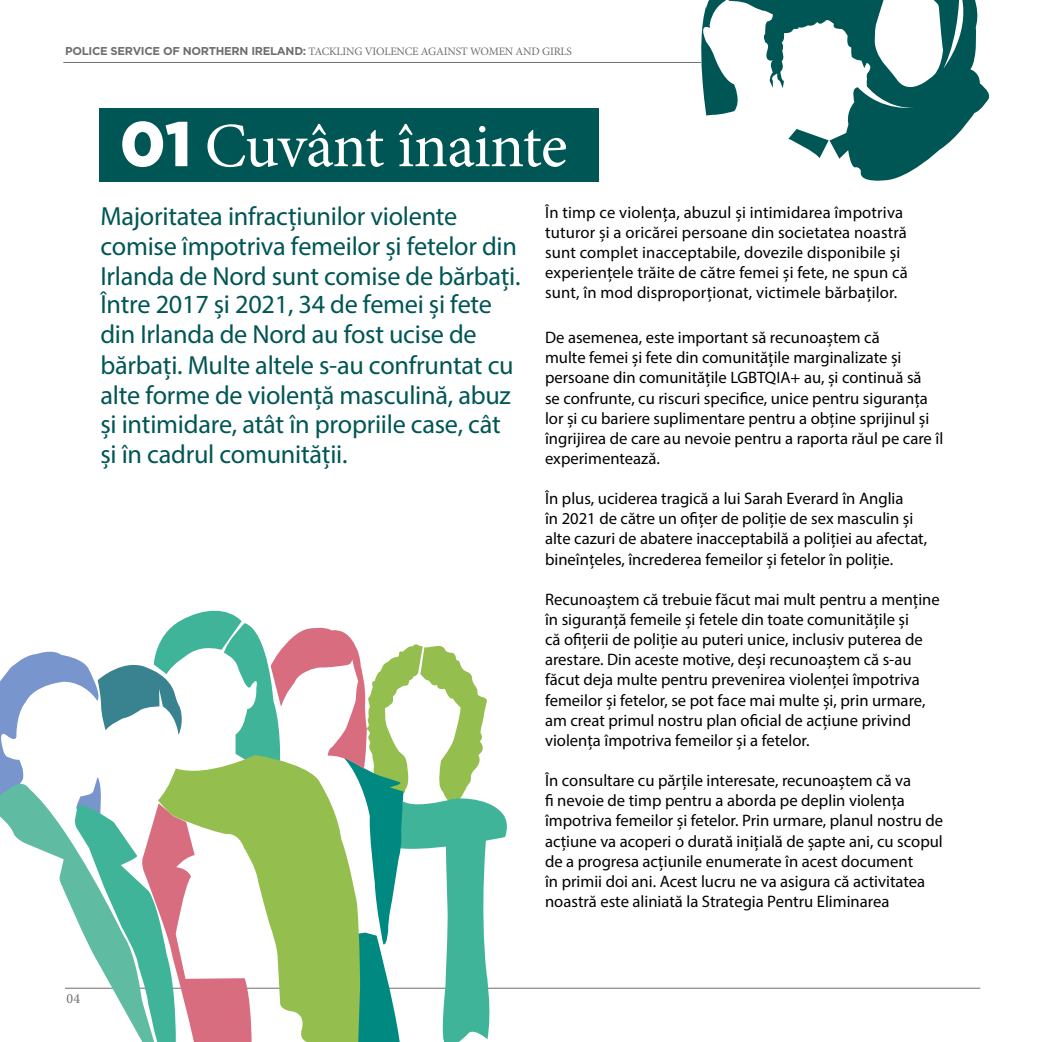
<style>
.page{position:relative;width:1042px;height:1042px;background:#fff}
.page>*{position:absolute;margin:0;border:0;box-sizing:border-box;transform-origin:0 0}
.t1{font:63px "Minion Pro";letter-spacing:-.015em;color:#fff}
.t2{font:26.25px/29.8px "Myriad Pro";letter-spacing:-.01em;color:#005655}
.t3{font:16.62px/20.1px "Myriad Pro";color:#000}
.t4{font:14px "Minion Pro";color:#706f6f}
.t5{font:11.38px "Minion Pro";letter-spacing:-.015em;color:#706f6f}
.s1{font-family:"Gotham";font-weight:700}
.s2{font-family:"Gotham";font-weight:900}
</style>
<div class="page">
<hr style="left:65px;top:988px;width:915px;height:1px;background:#706f6f">
<hr style="left:63px;top:62px;width:915px;height:1px;background:#706f6f">
<div style="left:99px;top:108px;width:500px;height:74px;background:#005655"></div>
<svg style="left:0;top:610px;width:511px;height:432px"></svg>
<svg style="left:701px;top:0;width:289px;height:181px"></svg>
<p class="t5" style="left:65px;top:44px;width:508px"><span class="s1">POLICE SERVICE OF NORTHERN IRELAND:</span> TACKLING VIOLENCE AGAINST WOMEN AND GIRLS</p>
<h1 class="t1" style="left:120px;top:104px;width:449px"><span class="s2">01</span> Cuvânt înainte</h1>
<p class="t3" style="left:545px;top:202px;width:364px">În timp ce violența, abuzul și intimidarea împotriva tuturor și a oricărei persoane din societatea noastră sunt complet inacceptabile, dovezile disponibile și experiențele trăite de către femei și fete, ne spun că sunt, în mod disproporționat, victimele bărbaților.</p>
<p class="t3" style="left:545px;top:327px;width:400px">De asemenea, este important să recunoaștem că<br>multe femei și fete din comunitățile marginalizate și persoane din comunitățile LGBTQIA+ au, și continuă să<br>se confrunte, cu riscuri specifice, unice pentru siguranța lor și cu bariere suplimentare pentru a obține sprijinul și îngrijirea de care au nevoie pentru a raporta răul pe care îl experimentează.</p>
<p class="t3" style="left:545px;top:488px;width:384px">În plus, uciderea tragică a lui Sarah Everard în Anglia<br>în 2021 de către un ofițer de poliție de sex masculin și alte cazuri de abatere inacceptabilă a poliției au afectat, bineînțeles, încrederea femeilor și fetelor în poliție.</p>
<p class="t3" style="left:545px;top:589px;width:396px">Recunoaștem că trebuie făcut mai mult pentru a menține în siguranță femeile și fetele din toate comunitățile și<br>că ofițerii de poliție au puteri unice, inclusiv puterea de arestare. Din aceste motive, deși recunoaștem că s-au făcut deja multe pentru prevenirea violenței împotriva femeilor și fetelor, se pot face mai multe și, prin urmare, am creat primul nostru plan oficial de acțiune privind violența împotriva femeilor și a fetelor.</p>
<p class="t3" style="left:545px;top:770px;width:400px">În consultare cu părțile interesate, recunoaștem că va<br>fi nevoie de timp pentru a aborda pe deplin violența împotriva femeilor și fetelor. Prin urmare, planul nostru de acțiune va acoperi o durată inițială de șapte ani, cu scopul de a progresa acțiunile enumerate în acest document<br>în primii doi ani. Acest lucru ne va asigura că activitatea noastră este aliniată la Strategia Pentru Eliminarea</p>
<p class="t2" style="left:100px;top:201px;width:422px">Majoritatea infracțiunilor violente comise împotriva femeilor și fetelor din Irlanda de Nord sunt comise de bărbați.<br>Între 2017 și 2021, 34 de femei și fete din Irlanda de Nord au fost ucise de bărbați. Multe altele s-au confruntat cu alte forme de violență masculină, abuz și intimidare, atât în propriile case, cât și în cadrul comunității.</p>
<p class="t4" style="left:67px;top:989px;width:15px">04</p>
</div>
